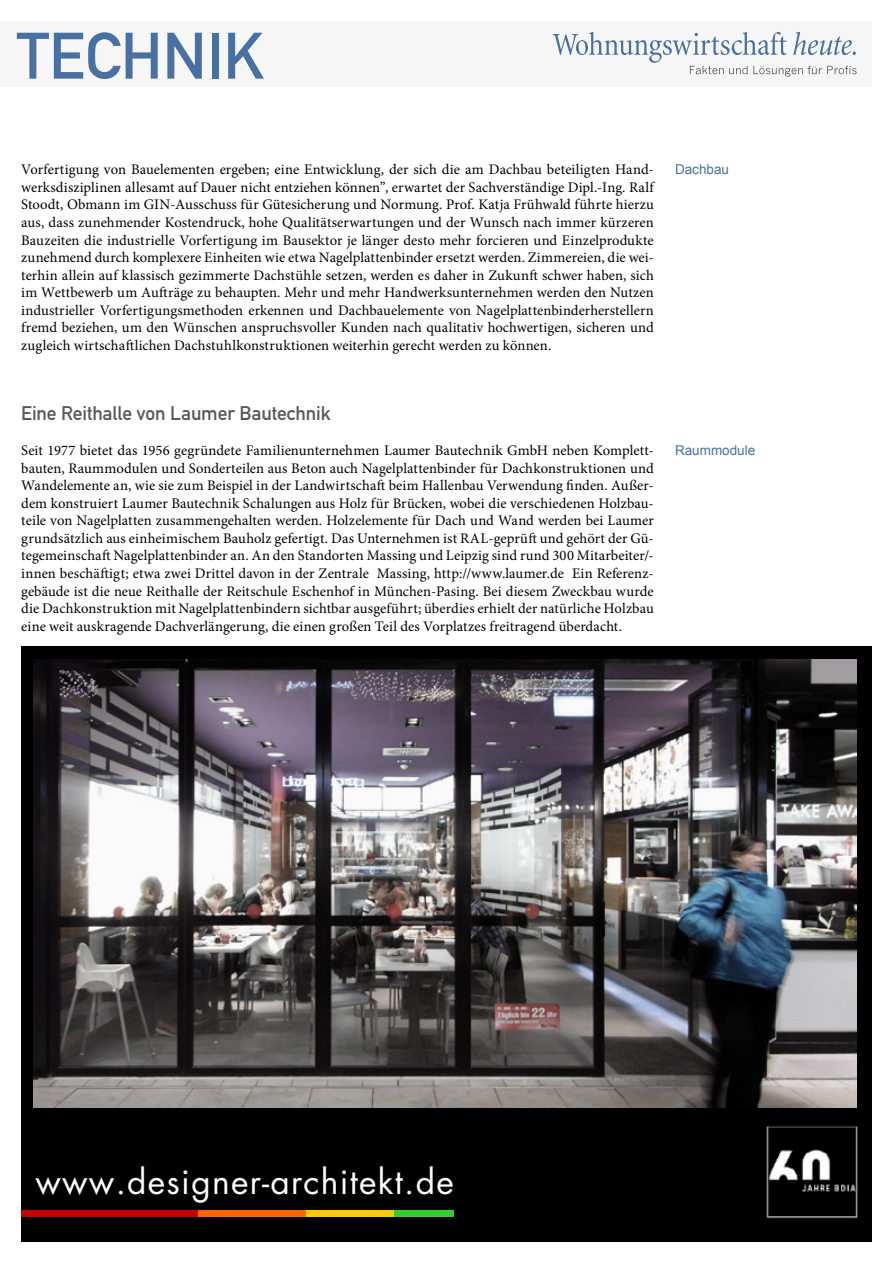
<style>
.page{position:relative;width:893px;height:1263px;background:#fff}
.page>*{position:absolute;margin:0;border:0;box-sizing:border-box;transform-origin:0 0}
.t1{font:64.5px "DIN Mittelschrift";color:#4970a3}
.t2{font:33.6px "Futura Std";letter-spacing:.04em;color:#fff}
.Überschrift_Grau{font:19.5px "DIN Mittelschrift";letter-spacing:-.005em;color:#595959}
.Fließtext_erste_Zeil{font:14.7px/17.5px "Minion Pro";color:#000;text-align:justify}
.Fliesstext{font:14.7px/17.5px "Minion Pro";color:#000;text-align:justify}
.Info{font:13.5px "Arial";color:#4970a3}
</style>
<div class="page">
<div style="left:0;top:21px;width:872px;height:66px;background:#f6f6f6"></div>
<svg style="left:553px;top:32px;width:304px;height:45px"></svg>
<div style="left:21px;top:646px;width:851px;height:596px;background:#000"></div>
<div style="left:21px;top:1210px;width:177px;height:7px;background:#c60000"></div>
<div style="left:198px;top:1210px;width:109px;height:7px;background:#f60"></div>
<div style="left:307px;top:1210px;width:87px;height:7px;background:#fc0"></div>
<div style="left:394px;top:1210px;width:59px;height:7px;background:#3c3"></div>
<img style="left:34px;top:659px;width:822px;height:449px">
<img style="left:766px;top:1126px;width:92px;height:93px">
<h1 class="t1" style="left:17px;top:18px;width:249px">TECHNIK</h1>
<p class="Fliesstext" style="left:21px;top:161px;width:634px">Vorfertigung von Bauelementen ergeben; eine Entwicklung, der sich die am Dachbau beteiligten Hand&shy;werksdisziplinen allesamt auf Dauer nicht entziehen können”, erwartet der Sachverständige Dipl.-Ing. Ralf Stoodt, Obmann im GIN-Ausschuss für Gütesicherung und Normung. Prof. Katja Frühwald führte hierzu aus, dass zunehmender Kostendruck, hohe Qualitätserwartungen und der Wunsch nach immer kürzeren Bauzeiten die industrielle Vorfertigung im Bausektor je länger desto mehr forcieren und Einzelprodukte zunehmend durch komplexere Einheiten wie etwa Nagelplattenbinder ersetzt werden. Zimmereien, die wei&shy;terhin allein auf klassisch gezimmerte Dachstühle setzen, werden es daher in Zukunft schwer haben, sich im Wettbewerb um Aufträge zu behaupten. Mehr und mehr Handwerksunternehmen werden den Nutzen industrieller Vorfertigungsmethoden erkennen und Dachbauelemente von Nagelplattenbinderherstellern fremd beziehen, um den Wünschen anspruchsvoller Kunden nach qualitativ hochwertigen, sicheren und zugleich wirtschaftlichen Dachstuhlkonstruktionen weiterhin gerecht werden zu können.</p>
<p class="Info" style="left:675px;top:161px;width:56px">Dachbau</p>
<p class="Überschrift_Grau" style="left:21px;top:402px;width:311px">Eine Reithalle von Laumer Bautechnik</p>
<p class="Fließtext_erste_Zeil" style="left:21px;top:442px;width:634px">Seit 1977 bietet das 1956 gegründete Familienunternehmen Laumer Bautechnik GmbH neben Komplett&shy;bauten, Raummodulen und Sonderteilen aus Beton auch Nagelplattenbinder für Dachkonstruktionen und Wandelemente an, wie sie zum Beispiel in der Landwirtschaft beim Hallenbau Verwendung finden. Außer&shy;dem konstruiert Laumer Bautechnik Schalungen aus Holz für Brücken, wobei die verschiedenen Holzbau&shy;teile von Nagelplatten zusammengehalten werden. Holzelemente für Dach und Wand werden bei Laumer grundsätzlich aus einheimischem Bauholz gefertigt. Das Unternehmen ist RAL-geprüft und gehört der Gü&shy;tegemeinschaft Nagelplattenbinder an. An den Standorten Massing und Leipzig sind rund 300 Mitarbeiter/- innen beschäftigt; etwa zwei Drittel davon in der Zentrale Massing, http://www.laumer.de Ein Referenz&shy;gebäude ist die neue Reithalle der Reitschule Eschenhof in München-Pasing. Bei diesem Zweckbau wurde die Dachkonstruktion mit Nagelplattenbindern sichtbar ausgeführt; überdies erhielt der natürliche Holzbau eine weit auskragende Dachverlängerung, die einen großen Teil des Vorplatzes freitragend überdacht.</p>
<p class="Info" style="left:675px;top:442px;width:82px">Raummodule</p>
<p class="t2" style="left:35px;top:1160px;width:420px">www.designer-architekt.de</p>
</div>
